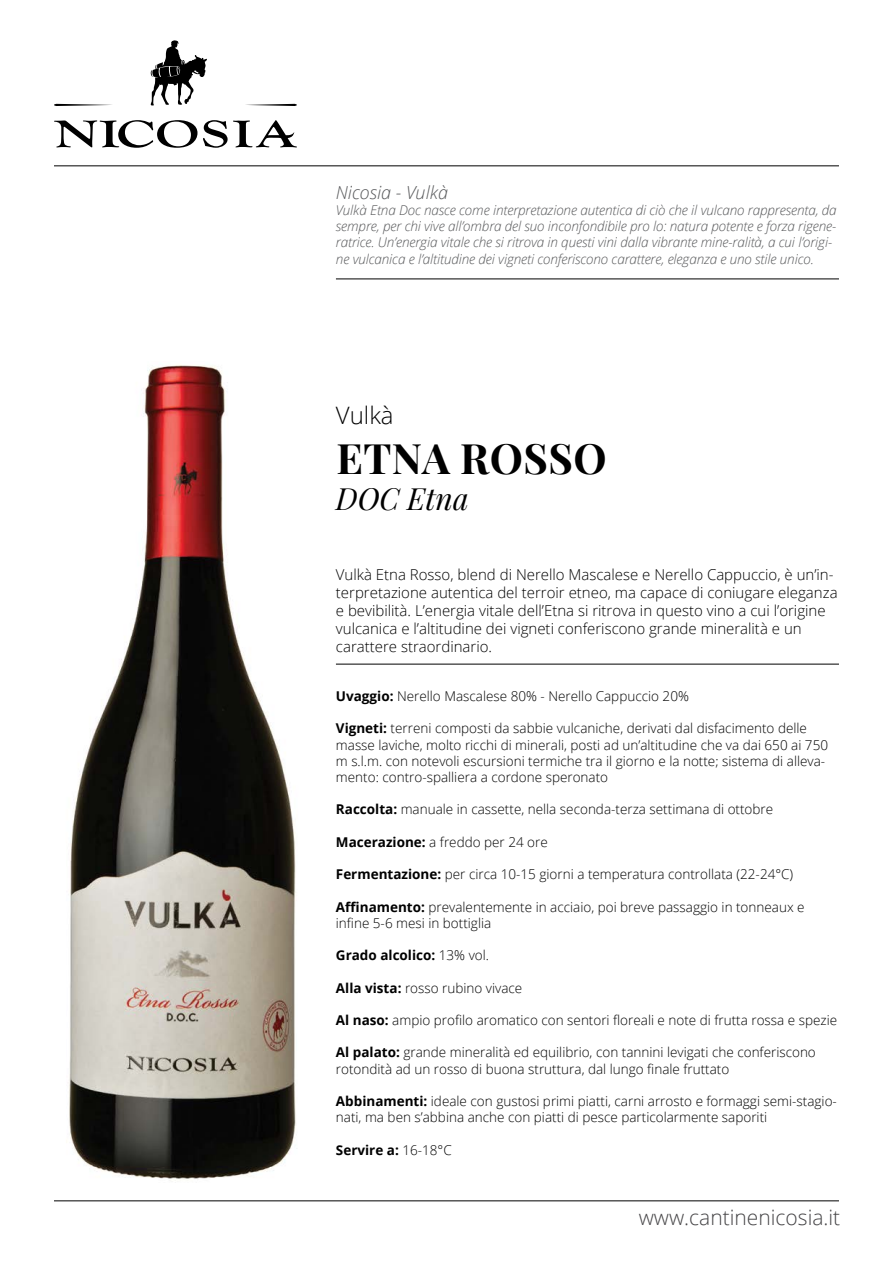
<style>
.page{position:relative;width:893px;height:1263px;background:#fff}
.page>*{position:absolute;margin:0;border:0;box-sizing:border-box;transform-origin:0 0}
.t1{font:700 42px "Playfair Display";letter-spacing:.01em;color:#000}
.t2{font:italic 30px "Playfair Display";color:#000}
.t3{font:300 24px "Open Sans";color:#000}
.t4{font:300 21px "Open Sans";color:#464547}
.t5{font:italic 300 18px "Open Sans";color:#58595b}
.t6{font:300 15px/18px "Open Sans";color:#000}
.t7{font:300 13.5px/16.2px "Open Sans";color:#000}
.t8{font:italic 300 13.5px/16.2px "Open Sans";letter-spacing:-.01em;color:#58595b}
.t9{font:700 13.5px "Open Sans";color:#000}
.s1{font-weight:700}
.s2{font-weight:300}
</style>
<div class="page">
<svg style="left:54px;top:104px;width:58px;height:2px"></svg>
<svg style="left:246px;top:104px;width:51px;height:2px"></svg>
<svg style="left:54px;top:120px;width:243px;height:28px"></svg>
<svg style="left:150px;top:40px;width:57px;height:66px"></svg>
<img style="left:69px;top:365px;width:227px;height:816px">
<hr style="left:336px;top:664px;width:503px;height:1px;background:#000">
<hr style="left:54px;top:165px;width:785px;height:1px;background:#000">
<hr style="left:54px;top:1200px;width:785px;height:1px;background:#000">
<hr style="left:336px;top:279px;width:503px;height:1px;background:#000">
<h3 class="t5" style="left:336px;top:180px;width:114px">Nicosia - Vulkà</h3>
<p class="t8" style="left:336px;top:201px;width:502px">Vulkà Etna Doc nasce come interpretazione autentica di ciò che il vulcano rappresenta, da sempre, per chi vive all’ombra del suo inconfondibile pro lo: natura potente e forza rigene&shy;ratrice. Un’energia vitale che si ritrova in questi vini dalla vibrante mine-ralità, a cui l’origi&shy;ne vulcanica e l’altitudine dei vigneti conferiscono carattere, eleganza e uno stile unico.</p>
<h3 class="t3" style="left:336px;top:399px;width:59px">Vulkà</h3>
<h1 class="t1" style="left:336px;top:432px;width:272px">ETNA ROSSO</h1>
<h2 class="t2" style="left:336px;top:479px;width:134px">DOC Etna</h2>
<p class="t6" style="left:336px;top:565px;width:503px">Vulkà Etna Rosso, blend di Nerello Mascalese e Nerello Cappuccio, è un’in&shy;terpretazione autentica del terroir etneo, ma capace di coniugare eleganza e bevibilità. L’energia vitale dell’Etna si ritrova in questo vino a cui l’origine vulcanica e l’altitudine dei vigneti conferiscono grande mineralità e un carattere straordinario.</p>
<p class="t7" style="left:336px;top:688px;width:354px"><span class="s1">Uvaggio:</span> Nerello Mascalese 80% - Nerello Cappuccio 20%</p>
<p class="t7" style="left:336px;top:720px;width:494px"><span class="s1">Vigneti:</span> terreni composti da sabbie vulcaniche, derivati dal disfacimento delle masse laviche, molto ricchi di minerali, posti ad un’altitudine che va dai 650 ai 750 m s.l.m. con notevoli escursioni termiche tra il giorno e la notte; sistema di alleva&shy;mento: contro-spalliera a cordone speronato</p>
<p class="t7" style="left:336px;top:801px;width:439px"><span class="s1">Raccolta:</span> manuale in cassette, nella seconda-terza settimana di ottobre</p>
<p class="t7" style="left:336px;top:833px;width:213px"><span class="s1">Macerazione:</span> a freddo per 24 ore</p>
<p class="t7" style="left:336px;top:866px;width:459px"><span class="s1">Fermentazione:</span> per circa 10-15 giorni a temperatura controllata (22-24°C)</p>
<p class="t7" style="left:336px;top:898px;width:470px"><span class="s1">Affinamento:</span> prevalentemente in acciaio, poi breve passaggio in tonneaux e infine 5-6 mesi in bottiglia</p>
<p class="t9" style="left:336px;top:946px;width:155px">Grado alcolico: <span class="s2">13% vol.</span></p>
<p class="t7" style="left:336px;top:979px;width:188px"><span class="s1">Alla vista:</span> rosso rubino vivace</p>
<p class="t7" style="left:336px;top:1012px;width:503px"><span class="s1">Al naso:</span> ampio profilo aromatico con sentori floreali e note di frutta rossa e spezie</p>
<p class="t7" style="left:336px;top:1044px;width:481px"><span class="s1">Al palato:</span> grande mineralità ed equilibrio, con tannini levigati che conferiscono rotondità ad un rosso di buona struttura, dal lungo finale fruttato</p>
<p class="t7" style="left:336px;top:1093px;width:502px"><span class="s1">Abbinamenti:</span> ideale con gustosi primi piatti, carni arrosto e formaggi semi-stagio&shy;nati, ma ben s’abbina anche con piatti di pesce particolarmente saporiti</p>
<p class="t9" style="left:336px;top:1140px;width:117px">Servire a: <span class="s2">16-18°C</span></p>
<h3 class="t4" style="left:639px;top:1203px;width:203px">www.cantinenicosia.it</h3>
</div>
